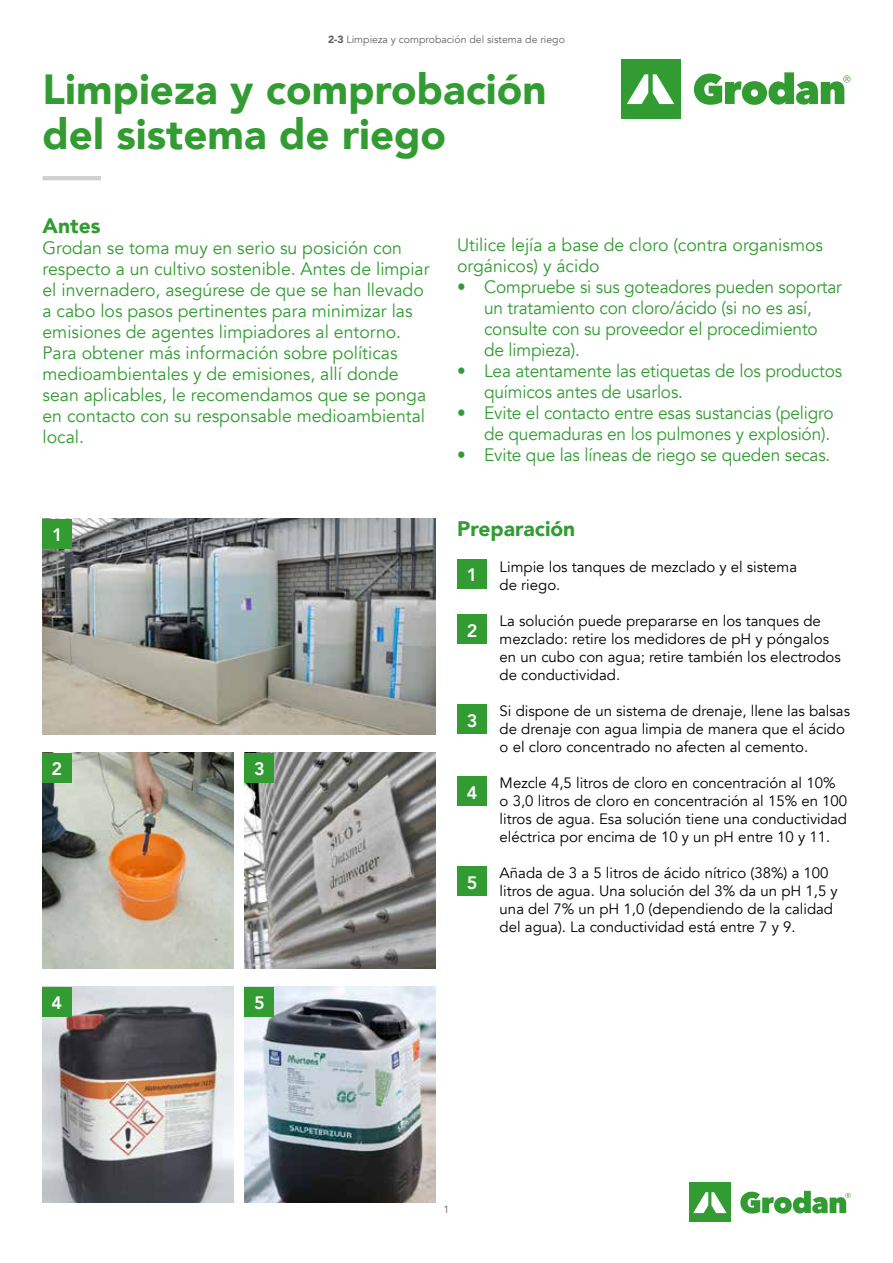
<style>
.page{position:relative;width:893px;height:1263px;background:#fff}
.page>*{position:absolute;margin:0;border:0;box-sizing:border-box;transform-origin:0 0}
.t1{font:900 42px/45px "Avenir";color:#329c32}
.t2{font:900 21px "Avenir";color:#329c32}
.t3{font:18px/21px "Avenir";color:#329c32}
.t4{font:18px/21px "Avenir";color:#329c32;scale:.96 1}
.t5{font:800 18px "Avenir";color:#fff}
.t6{font:15px/18px "Avenir";color:#000}
.t7{font:10.5px "Avenir";color:#646363}
.s1{font-weight:900}
</style>
<div class="page">
<div style="left:689px;top:1182px;width:42px;height:40px;background:#329c32"></div>
<svg style="left:693px;top:1192px;width:33px;height:21px"></svg>
<svg style="left:740px;top:1191px;width:110px;height:23px"></svg>
<img style="left:43px;top:753px;width:191px;height:216px">
<img style="left:43px;top:987px;width:191px;height:216px">
<img style="left:244px;top:753px;width:192px;height:216px">
<img style="left:244px;top:987px;width:192px;height:216px">
<img style="left:43px;top:519px;width:393px;height:216px">
<div style="left:621px;top:60px;width:59px;height:59px;background:#329c32"></div>
<svg style="left:627px;top:74px;width:47px;height:30px"></svg>
<svg style="left:694px;top:72px;width:156px;height:33px"></svg>
<hr style="left:43px;top:176px;width:58px;height:4px;background:#d0d0d0">
<div style="left:457px;top:559px;width:30px;height:30px;background:#329c32"></div>
<div style="left:457px;top:614px;width:30px;height:30px;background:#329c32"></div>
<div style="left:457px;top:704px;width:30px;height:30px;background:#329c32"></div>
<div style="left:457px;top:776px;width:30px;height:30px;background:#329c32"></div>
<div style="left:457px;top:866px;width:30px;height:30px;background:#329c32"></div>
<div style="left:42px;top:753px;width:30px;height:29px;background:#329c32"></div>
<div style="left:42px;top:987px;width:30px;height:29px;background:#329c32"></div>
<div style="left:43px;top:519px;width:29px;height:29px;background:#329c32"></div>
<div style="left:244px;top:753px;width:30px;height:29px;background:#329c32"></div>
<div style="left:244px;top:987px;width:30px;height:29px;background:#329c32"></div>
<p class="t7" style="left:328px;top:33px;width:238px"><span class="s1">2-3</span> Limpieza y comprobación del sistema de riego</p>
<h1 class="t1" style="left:43px;top:65px;width:505px">Limpieza y comprobación del sistema de riego</h1>
<h2 class="t2" style="left:43px;top:208px;width:59px">Antes</h2>
<p class="t3" style="left:43px;top:238px;width:389px">Grodan se toma muy en serio su posición con respecto a un cultivo sostenible. Antes de limpiar el invernadero, asegúrese de que se han llevado a cabo los pasos pertinentes para minimizar las emisiones de agentes limpiadores al entorno.<br>Para obtener más información sobre políticas medioambientales y de emisiones, allí donde sean aplicables, le recomendamos que se ponga en contacto con su responsable medioambiental local.</p>
<p class="t3" style="left:457px;top:235px;width:367px">Utilice lejía a base de cloro (contra organismos orgánicos) y ácido</p>
<p class="t4" style="left:484px;top:277px;width:374px;text-indent:-27px">• Compruebe si sus goteadores pueden soportar un tratamiento con cloro/ácido (si no es así, consulte con su proveedor el procedimiento de limpieza).</p>
<p class="t4" style="left:484px;top:361px;width:374px;text-indent:-27px">• Lea atentamente las etiquetas de los productos químicos antes de usarlos.</p>
<p class="t4" style="left:457px;top:403px;width:394px;text-align:right">• Evite el contacto entre esas sustancias (peligro de quemaduras en los pulmones y explosión).</p>
<p class="t4" style="left:457px;top:445px;width:390px">• Evite que las líneas de riego se queden secas.</p>
<p class="t5" style="left:52px;top:521px;width:12px">1</p>
<p class="t5" style="left:52px;top:755px;width:12px">2</p>
<p class="t5" style="left:52px;top:989px;width:12px">4</p>
<p class="t5" style="left:254px;top:755px;width:12px">3</p>
<p class="t5" style="left:254px;top:989px;width:12px">5</p>
<h2 class="t2" style="left:457px;top:511px;width:120px">Preparación</h2>
<p class="t6" style="left:500px;top:558px;width:299px">Limpie los tanques de mezclado y el sistema de riego.</p>
<p class="t6" style="left:500px;top:612px;width:343px">La solución puede prepararse en los tanques de mezclado: retire los medidores de pH y póngalos en un cubo con agua; retire también los electrodos de conductividad.</p>
<p class="t6" style="left:500px;top:702px;width:352px">Si dispone de un sistema de drenaje, llene las balsas de drenaje con agua limpia de manera que el ácido o el cloro concentrado no afecten al cemento.</p>
<p class="t6" style="left:500px;top:774px;width:349px">Mezcle 4,5 litros de cloro en concentración al 10% o 3,0 litros de cloro en concentración al 15% en 100 litros de agua. Esa solución tiene una conductividad eléctrica por encima de 10 y un pH entre 10 y 11.</p>
<p class="t6" style="left:500px;top:864px;width:340px">Añada de 3 a 5 litros de ácido nítrico (38%) a 100 litros de agua. Una solución del 3% da un pH 1,5 y una del 7% un pH 1,0 (dependiendo de la calidad del agua). La conductividad está entre 7 y 9.</p>
<p class="t5" style="left:467px;top:561px;width:12px">1</p>
<p class="t5" style="left:467px;top:616px;width:12px">2</p>
<p class="t5" style="left:467px;top:706px;width:12px">3</p>
<p class="t5" style="left:467px;top:778px;width:12px">4</p>
<p class="t5" style="left:467px;top:868px;width:12px">5</p>
<p class="t7" style="left:444px;top:1203px;width:7px">1</p>
</div>
